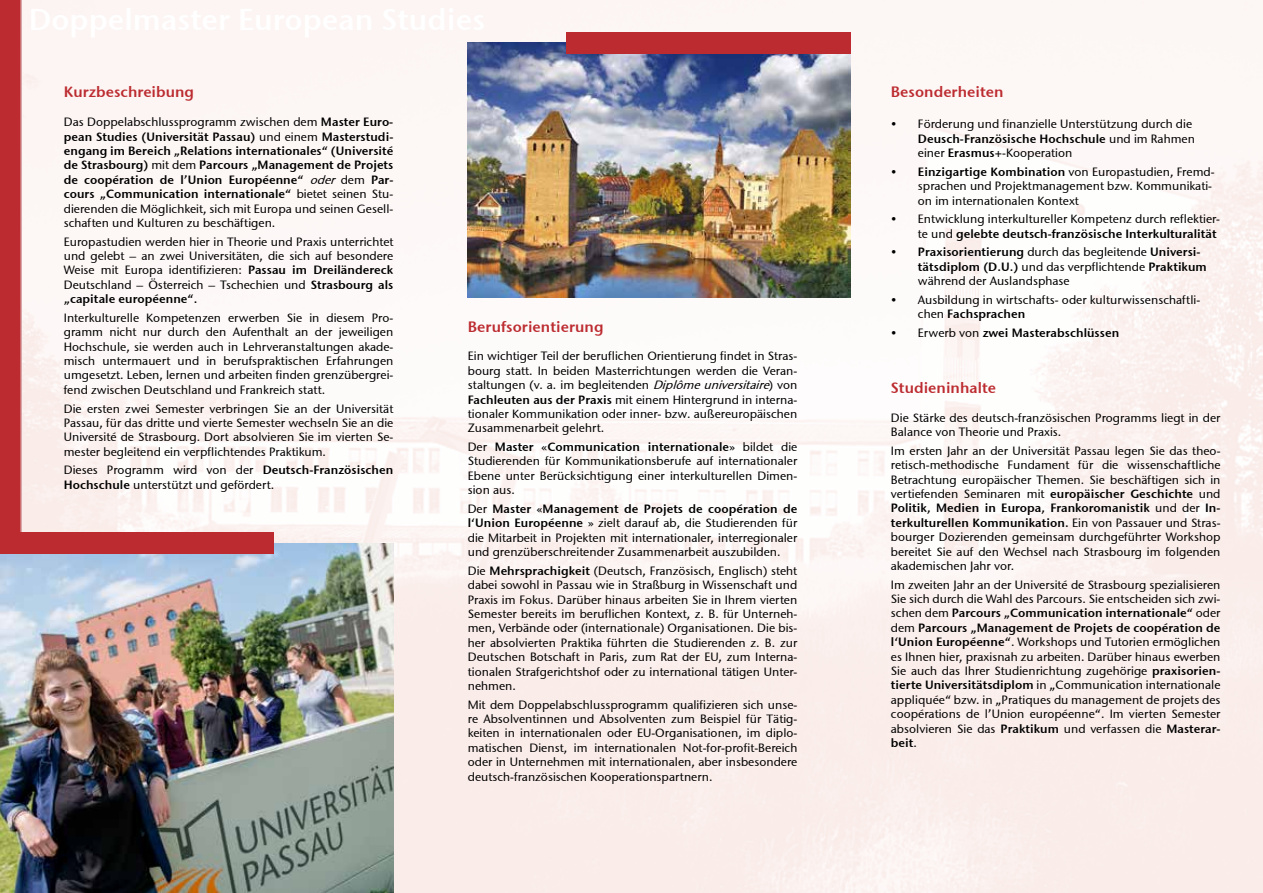
<style>
.page{position:relative;width:1263px;height:893px;background:#fff}
.page>*{position:absolute;margin:0;border:0;box-sizing:border-box;transform-origin:0 0}
.t1{font:15px "Stone Sans Semi ITCTT";letter-spacing:.005em;color:#bc2b30}
.t2{font:12px/14.4px "Stone Sans ITCTT Medium";letter-spacing:.005em;color:#000;text-align:justify}
.t3{font:12px/14.4px "Stone Sans Semi ITCTT";letter-spacing:.005em;color:#000}
.s1{font-family:"Stone Sans Semi ITCTT"}
.s2{font-family:"Stone Sans ITCTT Medium"}
.s3{font-family:"Stone Sans ITCTT Medium";font-style:italic}
.s4{font-style:italic}
</style>
<div class="page">
<img style="left:21px;top:0;width:1242px;height:893px">
<div style="left:0;top:0;width:21px;height:533px;background:#bc2b30"></div>
<img style="left:0;top:543px;width:393px;height:350px">
<div style="left:0;top:533px;width:273px;height:21px;background:#bc2b30"></div>
<img style="left:468px;top:43px;width:382px;height:255px">
<div style="left:566px;top:32px;width:284px;height:21px;background:#bc2b30"></div>
<p class="t1" style="left:64px;top:83px;width:132px">Kurzbeschreibung</p>
<p class="t2" style="left:64px;top:115px;width:331px">Das Doppelabschlussprogramm zwischen dem <span class="s1">Master Euro-</span></p>
<p class="t3" style="left:64px;top:129px;width:331px;text-align:justify">pean Studies (Universität Passau) <span class="s2">und einem</span> Masterstudi&shy;engang im Bereich „Relations internationales“ (Université de Strasbourg) <span class="s2">mit dem</span> Parcours „Management de Projets de coopération de l’Union Européenne“ <span class="s3">oder</span> <span class="s2">dem</span> Par&shy;cours „Communication internationale“ <span class="s2">bietet seinen Stu-</span></p>
<p class="t2" style="left:64px;top:201px;width:331px">dierenden die Möglichkeit, sich mit Europa und seinen Gesell&shy;schaften und Kulturen zu beschäftigen.</p>
<p class="t2" style="left:64px;top:234px;width:331px">Europastudien werden hier in Theorie und Praxis unterrichtet und gelebt – an zwei Universitäten, die sich auf besondere Weise mit Europa identifizieren: <span class="s1">Passau im Dreiländereck </span>Deutschland – Österreich – Tschechien und <span class="s1">Strasbourg als</span></p>
<p class="t3" style="left:64px;top:292px;width:135px">„capitale européenne“.</p>
<p class="t2" style="left:64px;top:310px;width:331px">Interkulturelle Kompetenzen erwerben Sie in diesem Pro&shy;gramm nicht nur durch den Aufenthalt an der jeweiligen Hochschule, sie werden auch in Lehrveranstaltungen akade&shy;misch untermauert und in berufspraktischen Erfahrungen umgesetzt. Leben, lernen und arbeiten finden grenzübergrei&shy;fend zwischen Deutschland und Frankreich statt.</p>
<p class="t2" style="left:64px;top:401px;width:331px">Die ersten zwei Semester verbringen Sie an der Universität Passau, für das dritte und vierte Semester wechseln Sie an die Université de Strasbourg. Dort absolvieren Sie im vierten Se&shy;mester begleitend ein verpflichtendes Praktikum.</p>
<p class="t2" style="left:64px;top:463px;width:331px">Dieses Programm wird von der <span class="s1">Deutsch-Französischen<br>Hochschule</span> unterstützt und gefördert.</p>
<p class="t1" style="left:468px;top:317px;width:137px">Berufsorientierung</p>
<p class="t2" style="left:468px;top:349px;width:331px">Ein wichtiger Teil der beruflichen Orientierung findet in Stras&shy;bourg statt. In beiden Masterrichtungen werden die Veran&shy;staltungen (v. a. im begleitenden <span class="s4">Diplômeuniversitaire</span>) von <span class="s1">Fachleuten aus der Praxis</span> mit einem Hintergrund in interna&shy;tionaler Kommunikation oder inner- bzw. außereuropäischen Zusammenarbeit gelehrt.</p>
<p class="t3" style="left:468px;top:439px;width:331px"><span class="s2">Der</span> Master <span class="s2">«</span>Communication internationale<span class="s2">» bildet die</span></p>
<p class="t2" style="left:468px;top:454px;width:331px">Studierenden für Kommunikationsberufe auf internationaler Ebene unter Berücksichtigung einer interkulturellen Dimen&shy;sion aus.</p>
<p class="t3" style="left:468px;top:501px;width:331px"><span class="s2">Der</span> Master <span class="s2">«</span>Management de Projets de coopération de</p>
<p class="t2" style="left:468px;top:516px;width:331px"><span class="s1">l‘Union Européenne</span> » zielt darauf ab, die Studierenden für die Mitarbeit in Projekten mit internationaler, interregionaler und grenzüberschreitender Zusammenarbeit auszubilden.</p>
<p class="t2" style="left:468px;top:563px;width:331px">Die <span class="s1">Mehrsprachigkeit</span> (Deutsch, Französisch, Englisch) steht dabei sowohl in Passau wie in Straßburg in Wissenschaft und Praxis im Fokus. Darüber hinaus arbeiten Sie in Ihrem vierten Semester bereits im beruflichen Kontext, z. B. für Unterneh&shy;men, Verbände oder (internationale) Organisationen. Die bis&shy;her absolvierten Praktika führten die Studierenden z. B. zur Deutschen Botschaft in Paris, zum Rat der EU, zum Interna&shy;tionalen Strafgerichtshof oder zu international tätigen Unter&shy;nehmen.</p>
<p class="t2" style="left:468px;top:697px;width:331px">Mit dem Doppelabschlussprogramm qualifizieren sich unse&shy;re Absolventinnen und Absolventen zum Beispiel für Tätig&shy;keiten in internationalen oder EU-Organisationen, im diplo&shy;matischen Dienst, im internationalen Not-for-profit-Bereich oder in Unternehmen mit internationalen, aber insbesondere deutsch-französischen Kooperationspartnern.</p>
<p class="t1" style="left:891px;top:83px;width:114px">Besonderheiten</p>
<p class="t2" style="left:891px;top:117px;width:303px">• Förderung und finanzielle Unterstützung durch die</p>
<p class="t3" style="left:918px;top:131px;width:279px">Deusch-Französische Hochschule <span class="s2">und im Rahmen</span></p>
<p class="t2" style="left:918px;top:146px;width:156px">einer <span class="s1">Erasmus+</span>-Kooperation</p>
<p class="t3" style="left:891px;top:164px;width:325px">• Einzigartige Kombination <span class="s2">von Europastudien, Fremd-</span></p>
<p class="t2" style="left:918px;top:179px;width:296px">sprachen und Projektmanagement bzw. Kommunikati&shy;on im internationalen Kontext</p>
<p class="t2" style="left:891px;top:212px;width:331px">• Entwicklung interkultureller Kompetenz durch reflektier-</p>
<p class="t3" style="left:918px;top:226px;width:300px"><span class="s2">te und</span> gelebte deutsch-französische Interkulturalität</p>
<p class="t3" style="left:918px;top:245px;width:290px;text-indent:-27px">• Praxisorientierung <span class="s2">durch das begleitende</span> Universi&shy;tätsdiplom (D.U.) <span class="s2">und das verpflichtende</span> Praktikum</p>
<p class="t2" style="left:918px;top:274px;width:153px">während der Auslandsphase</p>
<p class="t2" style="left:891px;top:292px;width:311px">• Ausbildung in wirtschafts- oder kulturwissenschaftli-</p>
<p class="t3" style="left:918px;top:307px;width:109px"><span class="s2">chen</span> Fachsprachen</p>
<p class="t3" style="left:891px;top:325px;width:230px"><span class="s2">• Erwerb von</span> zwei Masterabschlüssen</p>
<p class="t1" style="left:891px;top:378px;width:107px">Studieninhalte</p>
<p class="t2" style="left:891px;top:410px;width:331px">Die Stärke des deutsch-französischen Programms liegt in der<br>Balance von Theorie und Praxis.</p>
<p class="t2" style="left:891px;top:443px;width:331px">Im ersten Jahr an der Universität Passau legen Sie das theo&shy;retisch-methodische Fundament für die wissenschaftliche Betrachtung europäischer Themen. Sie beschäftigen sich in vertiefenden Seminaren mit <span class="s1">europäischer Geschichte</span> und</p>
<p class="t3" style="left:891px;top:501px;width:331px">Politik, Medien in Europa, Frankoromanistik <span class="s2">und der</span> In&shy;terkulturellen Kommunikation. <span class="s2">Ein von Passauer und Stras-</span></p>
<p class="t2" style="left:891px;top:530px;width:331px">bourger Dozierenden gemeinsam durchgeführter Workshop bereitet Sie auf den Wechsel nach Strasbourg im folgenden akademischen Jahr vor.</p>
<p class="t2" style="left:891px;top:577px;width:331px">Im zweiten Jahr an der Université de Strasbourg spezialisieren<br>Sie sich durch die Wahl des Parcours. Sie entscheiden sich zwi-</p>
<p class="t3" style="left:891px;top:606px;width:331px"><span class="s2">schen dem</span> Parcours „Communication internationale“ <span class="s2">oder dem</span> Parcours „Management de Projets de coopération de</p>
<p class="t2" style="left:891px;top:635px;width:331px"><span class="s1">l‘Union Européenne“</span>. Workshops und Tutorien ermöglichen es Ihnen hier, praxisnah zu arbeiten. Darüber hinaus ewerben Sie auch das Ihrer Studienrichtung zugehörige <span class="s1">praxisorien&shy;tierte Universitätsdiplom</span> in „Communication internationale appliquée“ bzw. in „Pratiques du management de projets des coopérations de l’Union européenne“. Im vierten Semester absolvieren Sie das <span class="s1">Praktikum</span> und verfassen die <span class="s1">Masterar-</span></p>
<p class="t3" style="left:891px;top:735px;width:28px">beit<span class="s2">.</span></p>
</div>
